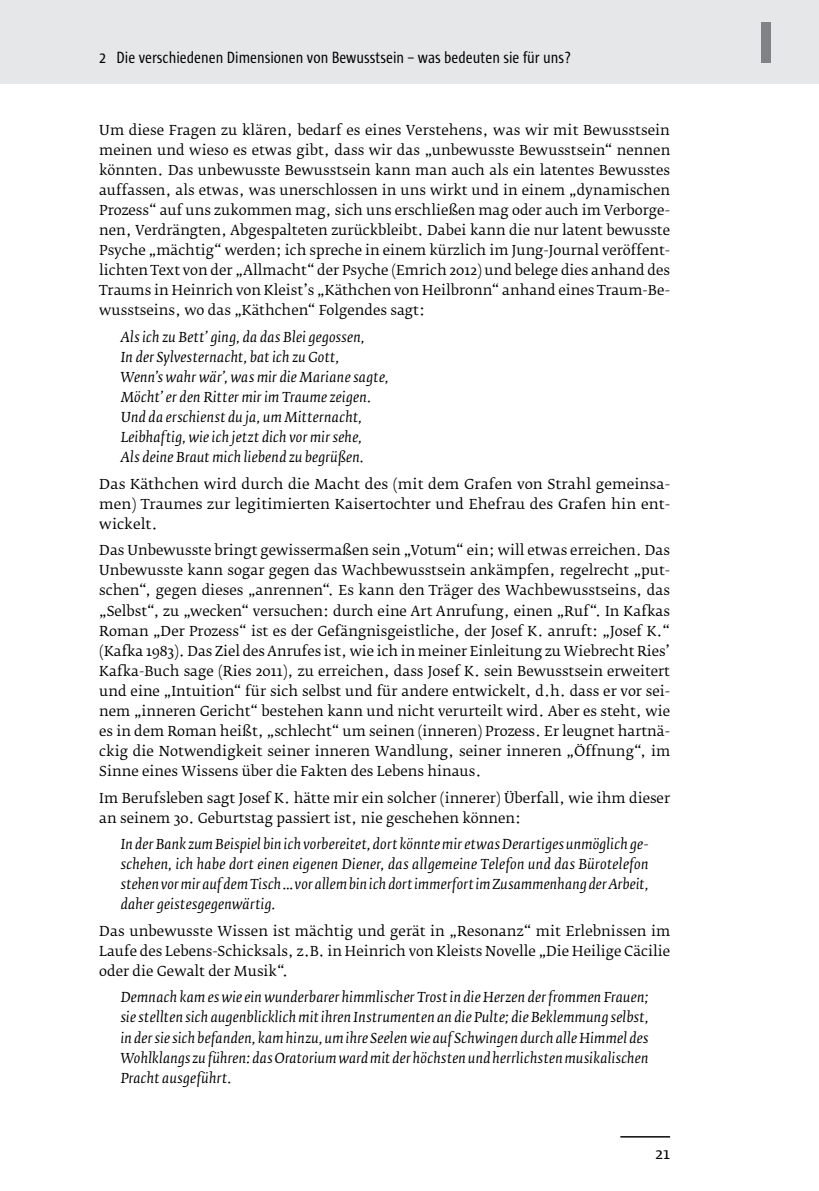
<style>
.page{position:relative;width:819px;height:1191px;background:#fff}
.page>*{position:absolute;margin:0;border:0;box-sizing:border-box;transform-origin:0 0}
.t1{font:800 59.5px "Sun Cd";color:#808285}
.t2{font:16.62px "Sun Cd";color:#000}
.t3{font:15.75px "Fedra Serif B Pro";color:#000}
.t4{font:13.65px/20.1px "Fedra Serif B Pro";color:#000;text-align:justify}
.t5{font:italic 13.65px/20.1px "Fedra Serif B Pro";letter-spacing:.025em;color:#000;text-align:justify}
</style>
<div class="page">
<div style="left:0;top:0;width:819px;height:84px;background:#e6e7e8"></div>
<hr style="left:620px;top:1136px;width:50px;height:1px;background:#000">
<p class="t2" style="left:99px;top:49px;width:473px">2 Die verschiedenen Dimensionen von -Bewusstsein – was -bedeuten sie für uns?</p>
<p class="t4" style="left:99px;top:120px;width:572px">Um diese Fragen zu klären, bedarf es eines Verstehens, was wir mit Bewusstsein meinen und wieso es etwas gibt, dass wir das „unbewusste Bewusstsein“ nennen könnten. Das unbewusste Bewusstsein kann man auch als ein latentes Bewusstes auffassen, als etwas, was unerschlossen in uns wirkt und in einem „dynamischen Prozess“ auf uns zukommen mag, sich uns erschließen mag oder auch im Verborge&shy;nen, Verdrängten, Abgespalteten zurückbleibt. Dabei kann die nur latent bewusste Psyche „mächtig“ werden; ich spreche in einem kürzlich im Jung-Journal veröffent&shy;lichten Text von der „Allmacht“ der Psyche (Emrich 2012) und belege dies anhand des Traums in Heinrich von Kleist’s „Käthchen von Heilbronn“ anhand eines Traum-Be&shy;wusstseins, wo das „Käthchen“ Folgendes sagt:</p>
<p class="t5" style="left:121px;top:327px;width:269px;text-align:left">Als ich zu Bett’ ging, da das Blei gegossen,<br>In der Sylvesternacht, bat ich zu Gott,<br>Wenn’s wahr wär’, was mir die Mariane sagte, Möcht’ er den Ritter mir im Traume zeigen.<br>Und da erschienst du ja, um Mitternacht, Leibhaftig, wie ich jetzt dich vor mir sehe,<br>Als deine Braut mich liebend zu begrüßen.</p>
<p class="t4" style="left:99px;top:474px;width:572px">Das Käthchen wird durch die Macht des (mit dem Grafen von Strahl gemeinsa&shy;men) Traumes zur legitimierten Kaisertochter und Ehefrau des Grafen hin ent&shy;wickelt.</p>
<p class="t4" style="left:99px;top:540px;width:572px">Das Unbewusste bringt gewissermaßen sein „Votum“ ein; will etwas erreichen. Das Unbewusste kann sogar gegen das Wachbewusstsein ankämpfen, regelrecht „put&shy;schen“, gegen dieses „anrennen“. Es kann den Träger des Wachbewusstseins, das „Selbst“, zu „wecken“ versuchen: durch eine Art Anrufung, einen „Ruf“. In Kafkas Roman „Der Prozess“ ist es der Gefängnisgeistliche, der Josef K. anruft: „Josef K.“ (Kafka 1983). Das Ziel des Anrufes ist, wie ich in meiner Einleitung zu Wiebrecht Ries’ Kafka-Buch sage (Ries 2011), zu erreichen, dass Josef K. sein Bewusstsein erweitert und eine „Intuition“ für sich selbst und für andere entwickelt, d.h. dass er vor sei&shy;nem „inneren Gericht“ bestehen kann und nicht verurteilt wird. Aber es steht, wie es in dem Roman heißt, „schlecht“ um seinen (inneren) Prozess. Er leugnet hartnä&shy;ckig die Notwendigkeit seiner inneren Wandlung, seiner inneren „Öffnung“, im Sinne eines Wissens über die Fakten des Lebens hinaus.</p>
<p class="t4" style="left:99px;top:787px;width:572px">Im Berufsleben sagt Josef K. hätte mir ein solcher (innerer) Überfall, wie ihm dieser an seinem 30. Geburtstag passiert ist, nie geschehen können:</p>
<p class="t5" style="left:121px;top:834px;width:529px">In der Bank zum Beispiel bin ich vorbereitet, dort könnte mir etwas Derartiges unmöglich ge&shy;schehen, ich habe dort einen eigenen Diener, das allgemeine Telefon und das Bürotelefon stehen vor mir auf dem Tisch … vor allem bin ich dort immerfort im Zusammenhang der Arbeit, daher geistesgegenwärtig.</p>
<p class="t4" style="left:99px;top:921px;width:572px">Das unbewusste Wissen ist mächtig und gerät in „Resonanz“ mit Erlebnissen im Laufe des Lebens-Schicksals, z.B. in Heinrich von Kleists Novelle „Die Heilige Cäcilie oder die Gewalt der Musik“.</p>
<p class="t5" style="left:121px;top:987px;width:529px">Demnach kam es wie ein wunderbarer himmlischer Trost in die Herzen der frommen Frauen; sie stellten sich augenblicklich mit ihren Instrumenten an die Pulte; die Beklemmung selbst, in der sie sich befanden, kam hinzu, um ihre Seelen wie auf Schwingen durch alle Himmel des Wohlklangs zu führen: das Oratorium ward mit der höchsten und herrlichsten musikalischen Pracht ausgeführt.</p>
<p class="t3" style="left:655px;top:1144px;width:17px">21</p>
<h1 class="t1" style="left:758px;top:12px;width:17px">I</h1>
</div>
